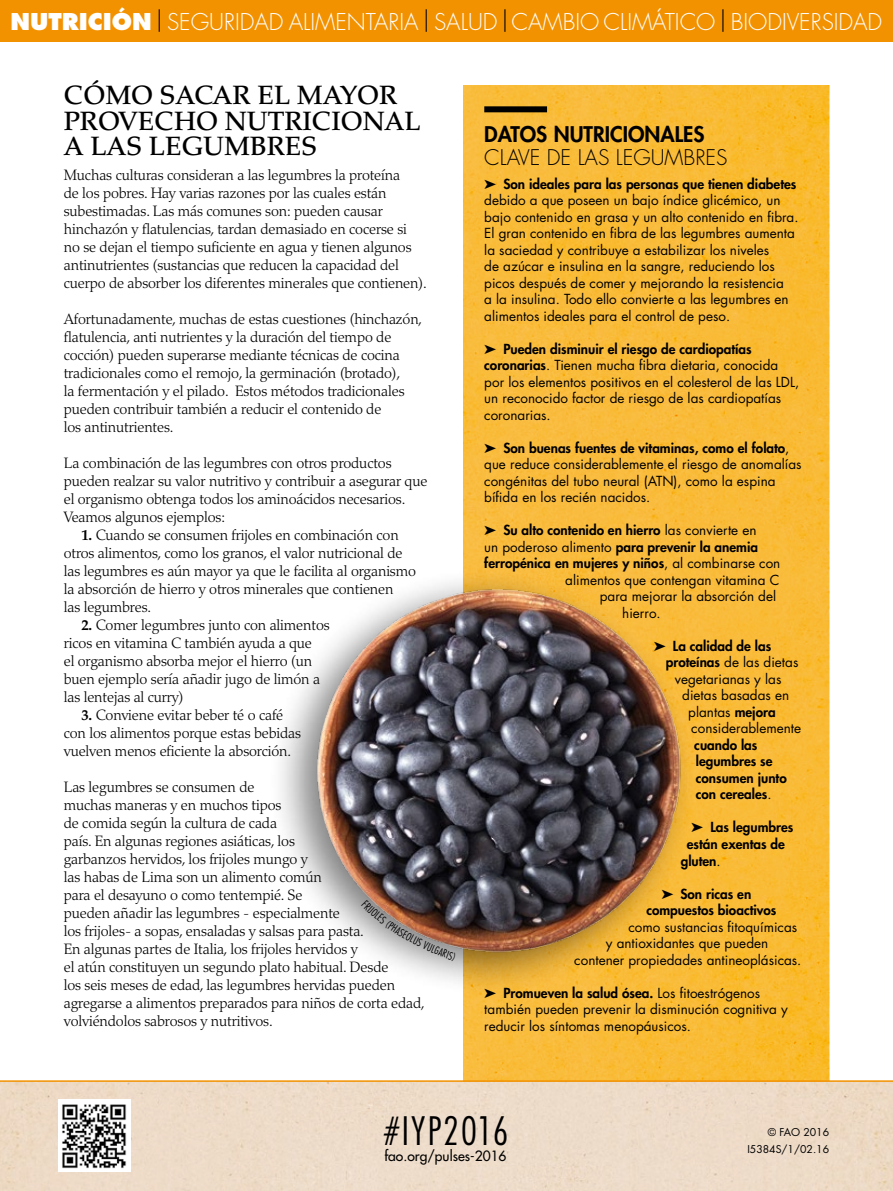
<style>
.page{position:relative;width:893px;height:1191px;background:#fff}
.page>*{position:absolute;margin:0;border:0;box-sizing:border-box;transform-origin:0 0}
.t1{font:300 condensed 38.1px "Futura Std";letter-spacing:.05em;color:#000}
.t2{font:500 26.4px/25.5px "Palatino LT Std";color:#000}
.t3{font:300 22.5px "Futura Std";color:#fff}
.t4{font:300 21px "Futura Std";color:#000}
.t5{font:800 21px "Futura Std";color:#000}
.t6{font:300 15px/18px "Palatino LT Std";letter-spacing:-.01em;color:#000}
.t7{font:500 13.8px "Futura Std";color:#000}
.t8{font:13.5px/16.5px "Futura Std";color:#000}
.t9{font:800 13.5px/16.5px "Futura Std";color:#000}
.t10{font:10.5px "Futura Std";color:#000}
.s1{font-weight:800}
.s2{color:#000}
.s3{font-weight:700}
.s4{font-weight:400}
</style>
<div class="page">
<svg style="left:463px;top:85px;width:366px;height:995px;fill:#f9bb39"></svg>
<div style="left:0;top:1081px;width:893px;height:110px;background:#eddbc8"></div>
<hr style="left:0;top:1080px;width:893px;height:1px;background:#f39200">
<div style="left:0;top:0;width:893px;height:42px;background:#f39200"></div>
<div style="left:484px;top:106px;width:63px;height:6px;background:#000"></div>
<div style="left:267px;top:567px;width:430px;height:429px;background:#000;opacity:.5"></div>
<img style="left:312px;top:583px;width:374px;height:375px">
<div style="left:58px;top:1099px;width:72px;height:73px;background:#fff"></div>
<img style="left:62px;top:1104px;width:65px;height:64px">
<svg style="left:361px;top:899px;width:95px;height:62px"></svg>
<h3 class="t3" style="left:11px;top:8px;width:873px"><span class="s1">NUTRICIÓN</span> <span class="s2">|</span> SEGURIDAD ALIMENTARIA <span class="s2">|</span> SALUD <span class="s2">|</span> CAMBIO CLIMÁTICO <span class="s2">|</span> BIODIVERSIDAD</h3>
<h2 class="t2" style="left:64px;top:83px;width:358px">CÓMO SACAR EL MAYOR<br>PROVECHO NUTRICIONAL<br>A LAS LEGUMBRES</h2>
<p class="t6" style="left:64px;top:166px;width:365px">Muchas culturas consideran a las legumbres la proteína<br>de los pobres. Hay varias razones por las cuales están subestimadas. Las más comunes son: pueden causar hinchazón y flatulencias, tardan demasiado en cocerse si no se dejan el tiempo suficiente en agua y tienen algunos antinutrientes (sustancias que reducen la capacidad del cuerpo de absorber los diferentes minerales que contienen).</p>
<p class="t6" style="left:64px;top:310px;width:360px">Afortunadamente, muchas de estas cuestiones (hinchazón, flatulencia, anti nutrientes y la duración del tiempo de cocción) pueden superarse mediante técnicas de cocina tradicionales como el remojo, la germinación (brotado),<br>la fermentación y el pilado. Estos métodos tradicionales pueden contribuir también a reducir el contenido de<br>los antinutrientes.</p>
<p class="t6" style="left:64px;top:454px;width:365px">La combinación de las legumbres con otros productos pueden realzar su valor nutritivo y contribuir a asegurar que el organismo obtenga todos los aminoácidos necesarios.<br>Veamos algunos ejemplos:</p>
<p class="t6" style="left:64px;top:526px;width:354px;text-indent:18px"><span class="s3">1.</span> Cuando se consumen frijoles en combinación con otros alimentos, como los granos, el valor nutricional de las legumbres es aún mayor ya que le facilita al organismo la absorción de hierro y otros minerales que contienen<br>las legumbres.</p>
<p class="t6" style="left:64px;top:616px;width:267px;text-indent:18px"><span class="s3">2.</span> Comer legumbres junto con alimentos ricos en vitamina C también ayuda a que<br>el organismo absorba mejor el hierro (un buen ejemplo sería añadir jugo de limón a las lentejas al curry)</p>
<p class="t6" style="left:64px;top:706px;width:239px;text-indent:18px"><span class="s3">3.</span> Conviene evitar beber té o café con los alimentos porque estas bebidas vuelven menos eficiente la absorción.</p>
<p class="t6" style="left:64px;top:778px;width:362px">Las legumbres se consumen de<br>muchas maneras y en muchos tipos<br>de comida según la cultura de cada<br>país. En algunas regiones asiáticas, los<br>garbanzos hervidos, los frijoles mungo y<br>las habas de Lima son un alimento común<br>para el desayuno o como tentempié. Se<br>pueden añadir las legumbres - especialmente<br>los frijoles- a sopas, ensaladas y salsas para pasta.<br>En algunas partes de Italia, los frijoles hervidos y<br>el atún constituyen un segundo plato habitual. Desde<br>los seis meses de edad, las legumbres hervidas pueden agregarse a alimentos preparados para niños de corta edad, volviéndolos sabrosos y nutritivos.</p>
<h3 class="t5" style="left:484px;top:121px;width:222px">DATOS NUTRICIONALES</h3>
<h3 class="t4" style="left:484px;top:144px;width:245px">CLAVE DE LAS LEGUMBRES</h3>
<p class="t8" style="left:484px;top:176px;width:316px">➤ <span class="s1">Son ideales para las personas que tienen diabetes </span>debido a que poseen un bajo índice glicémico, un bajo contenido en grasa y un alto contenido en fibra.<br>El gran contenido en fibra de las legumbres aumenta la saciedad y contribuye a estabilizar los niveles<br>de azúcar e insulina en la sangre, reduciendo los picos después de comer y mejorando la resistencia<br>a la insulina. Todo ello convierte a las legumbres en alimentos ideales para el control de peso.</p>
<p class="t8" style="left:484px;top:341px;width:317px">➤ <span class="s1">Pueden disminuir el riesgo de cardiopatías coronarias</span>. Tienen mucha fibra dietaria, conocida por los elementos positivos en el colesterol de las LDL, un reconocido factor de riesgo de las cardiopatías coronarias.</p>
<p class="t8" style="left:484px;top:440px;width:319px">➤ <span class="s1">Son buenas fuentes de vitaminas, como el folato</span>, que reduce considerablemente el riesgo de anomalías congénitas del tubo neural (ATN), como la espina bífida en los recién nacidos.</p>
<p class="t9" style="left:484px;top:522px;width:274px">➤ Su alto contenido en hierro <span class="s4">las convierte en</span></p>
<p class="t9" style="left:484px;top:539px;width:275px"><span class="s4">un poderoso alimento</span> para prevenir la anemia</p>
<p class="t9" style="left:484px;top:555px;width:298px">ferropénica en mujeres y niños<span class="s4">, al combinarse con</span></p>
<p class="t8" style="left:565px;top:572px;width:216px">alimentos que contengan vitamina C</p>
<p class="t8" style="left:600px;top:588px;width:178px">para mejorar la absorción del</p>
<p class="t8" style="left:622px;top:605px;width:40px">hierro.</p>
<p class="t9" style="left:654px;top:637px;width:119px">➤ La calidad de las</p>
<p class="t8" style="left:666px;top:654px;width:134px"><span class="s1">proteínas</span> de las dietas</p>
<p class="t8" style="left:675px;top:671px;width:108px">vegetarianas y las</p>
<p class="t8" style="left:682px;top:687px;width:108px">dietas basadas en</p>
<p class="t8" style="left:688px;top:704px;width:89px">plantas <span class="s1">mejora</span></p>
<p class="t8" style="left:691px;top:720px;width:111px">considerablemente</p>
<p class="t9" style="left:694px;top:736px;width:94px">cuando las legumbres se consumen junto con cereales<span class="s4">.</span></p>
<p class="t9" style="left:691px;top:819px;width:104px">➤ Las legumbres</p>
<p class="t9" style="left:687px;top:835px;width:100px">están exentas de</p>
<p class="t9" style="left:681px;top:852px;width:41px">gluten<span class="s4">.</span></p>
<p class="t9" style="left:646px;top:885px;width:131px;text-indent:15px">➤ Son ricas en compuestos bioactivos</p>
<p class="t8" style="left:628px;top:918px;width:170px">como sustancias fitoquímicas</p>
<p class="t8" style="left:606px;top:935px;width:164px">y antioxidantes que pueden</p>
<p class="t8" style="left:574px;top:951px;width:229px">contener propiedades antineoplásicas.</p>
<p class="t8" style="left:484px;top:984px;width:305px">➤ <span class="s1">Promueven la salud ósea.</span> Los fitoestrógenos también pueden prevenir la disminución cognitiva y reducir los síntomas menopáusicos.</p>
<h1 class="t1" style="left:384px;top:1108px;width:126px">#IYP2016</h1>
<p class="t7" style="left:384px;top:1147px;width:124px">fao.org/pulses-2016</p>
<p class="t10" style="left:768px;top:1125px;width:63px">© FAO 2016</p>
<p class="t10" style="left:747px;top:1142px;width:83px">I5384S/1/02.16</p>
</div>
